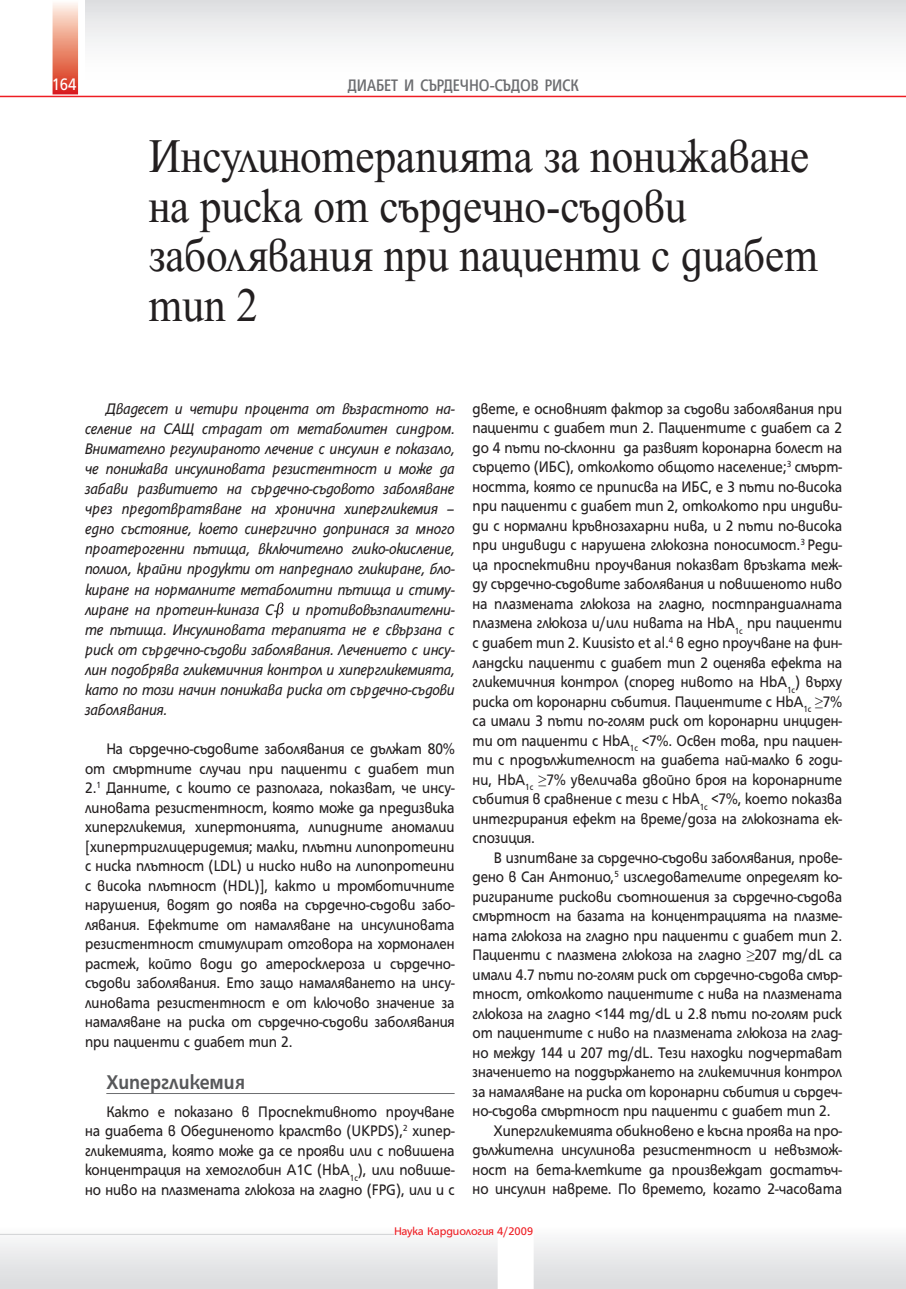
<style>
.page{position:relative;width:906px;height:1289px;background:#fff}
.page>*{position:absolute;margin:0;border:0;box-sizing:border-box;transform-origin:0 0}
.t1{font:48px/49.5px "Tempora Bg";color:#231f20;scale:.9 1}
.t2{font:700 21.45px "HS Grotesk Bg";color:#57585a;scale:.91 1}
.t3{font:condensed 18px "HS Grotesk Bg";color:#6c6d70}
.t4{font:18px "HS Grotesk Bg";color:#fff;scale:.9 1}
.t5{font:16.5px/19.5px "HS Grotesk Bg";color:#231f20;text-align:justify;scale:.9 1}
.t6{font:italic 16.5px/20.1px "HS Grotesk Bg";letter-spacing:-.01em;color:#231f20;text-align:justify;scale:.9 1}
.t7{font:12px "HS Grotesk Bg";color:#ee1d23}
</style>
<div class="page">
<svg style="left:53px;top:3px;width:25px;height:91px;background:#ea8c78"></svg>
<div style="left:0;top:1225px;width:906px;height:63px;background:linear-gradient(to bottom,#fdfdfd,#d9dadc)"></div>
<hr style="left:0;top:96px;width:906px;height:1px;background:#ee1d23">
<div style="left:85px;top:0;width:821px;height:94px;background:linear-gradient(to bottom,#e2e2e4,#fff)"></div>
<hr style="left:0;top:1233px;width:394px;height:1px;background:#d1d2d4">
<div style="left:497px;top:1225px;width:36px;height:63px;background:#fff"></div>
<hr style="left:106px;top:1093px;width:348px;height:1px;background:#6c6d70">
<svg style="left:276px;top:602px;width:7px;height:16px"></svg>
<p class="t4" style="left:52px;top:78px;width:29px">164</p>
<p class="t3" style="left:348px;top:78px;width:232px">ДИАБЕТ И СЪРДЕЧНО-СЪДОВ РИСК</p>
<h1 class="t1" style="left:149px;top:136px;width:745px">Инсулинотерапията за понижаване на риска от сърдечно-съдови заболявания при пациенти с диабет тип 2</h1>
<p class="t6" style="left:85px;top:399px;width:412px;text-indent:21px">Двадесет и четири процента от възрастното на&shy;селение на САЩ страдат от метаболитен синдром.<br>Внимателно регулираното лечение с инсулин е показало, че понижава инсулиновата резистентност и може да забави развитието на сърдечно-съдовото заболяване чрез предотвратяване на хронична хипергликемия – едно състояние, което синергично допринася за много проатерогенни пътища, включително глико-окисление, полиол, крайни продукти от напреднало гликиране, бло&shy;киране на нормалните метаболитни пътища и стиму&shy;лиране на протеин-киназа С- и противовъзпалителни&shy;те пътища. Инсулиновата терапията не е свързана с риск от сърдечно-съдови заболявания. Лечението с инсу&shy;лин подобрява гликемичния контрол и хипергликемията, като по този начин понижава риска от сърдечно-съдови заболявания.</p>
<p class="t5" style="left:85px;top:740px;width:412px;text-indent:21px">На сърдечно-съдовите заболявания се дължат 80% от смъртните случаи при пациенти с диабет тип 2.<sup>1</sup> Данните, с които се разполага, показват, че инсу&shy;линовата резистентност, която може да предизвика хипергликемия, хипертонията, липидните аномалии [хипертриглицеридемия; малки, плътни липопротеини с ниска плътност (LDL) и ниско ниво на липопротеини с висока плътност (HDL)], както и тромботичните нарушения, водят до поява на сърдечно-съдови забо&shy;лявания. Ефектите от намаляване на инсулиновата резистентност стимулират отговора на хормонален растеж, който води до атеросклероза и сърдечно&shy;съдови заболявания. Ето защо намаляването на инсу&shy;линовата резистентност е от ключово значение за намаляване на риска от сърдечно-съдови заболявания при пациенти с диабет тип 2.</p>
<h2 class="t2" style="left:106px;top:1074px;width:154px">Хипергликемия</h2>
<p class="t5" style="left:85px;top:1103px;width:412px;text-indent:21px">Както е показано в Проспективното проучване на диабета в Обединеното кралство (UKPDS),<sup>2</sup> хипер&shy;гликемията, която може да се прояви или с повишена концентрация на хемоглобин A1C (HbA<sub>1c</sub>), или повише&shy;но ниво на плазмената глюкоза на гладно (FPG), или и с</p>
<p class="t5" style="left:472px;top:400px;width:412px">двете, е основният фактор за съдови заболявания при пациенти с диабет тип 2. Пациентите с диабет са 2 до 4 пъти по-склонни да развият коронарна болест на сърцето (ИБС), отколкото общото население;<sup>3</sup> смърт&shy;ността, която се приписва на ИБС, е 3 пъти по-висока при пациенти с диабет тип 2, отколкото при индиви&shy;ди с нормални кръвнозахарни нива, и 2 пъти по-висока при индивиди с нарушена глюкозна поносимост.<sup>3</sup> Реди&shy;ца проспективни проучвания показват връзката меж&shy;ду сърдечно-съдовите заболявания и повишеното ниво на плазмената глюкоза на гладно, постпрандиалната плазмена глюкоза и/или нивата на HbA<sub>1c</sub> при пациенти с диабет тип 2. Kuusisto et al.<sup>4</sup> в едно проучване на фин&shy;ландски пациенти с диабет тип 2 оценява ефекта на гликемичния контрол (според нивото на HbA<sub>1c</sub>) върху риска от коронарни събития. Пациентите с HbA<sub>1c</sub> ≥7% са имали 3 пъти по-голям риск от коронарни инциден&shy;ти от пациенти с HbA<sub>1c</sub> &lt;7%. Освен това, при пациен&shy;ти с продължителност на диабета най-малко 6 годи&shy;ни, HbA<sub>1c</sub> ≥7% увеличава двойно броя на коронарните събития в сравнение с тези с HbA<sub>1c</sub> &lt;7%, което показва интегрирания ефект на време/доза на глюкозната ек&shy;спозиция.</p>
<p class="t5" style="left:494px;top:848px;width:388px">В изпитване за сърдечно-съдови заболявания, прове-</p>
<p class="t5" style="left:472px;top:868px;width:412px">дено в Сан Антонио,<sup>5</sup> изследователите определят ко-</p>
<p class="t5" style="left:472px;top:887px;width:412px">ригираните рискови съотношения за сърдечно-съдова</p>
<p class="t5" style="left:472px;top:907px;width:412px">смъртност на базата на концентрацията на плазме-</p>
<p class="t5" style="left:472px;top:926px;width:412px">ната глюкоза на гладно при пациенти с диабет тип 2.</p>
<p class="t5" style="left:472px;top:946px;width:412px">Пациенти с плазмена глюкоза на гладно ≥207 mg/dL са</p>
<p class="t5" style="left:472px;top:965px;width:412px">имали 4.7 пъти по-голям риск от сърдечно-съдова смър-</p>
<p class="t5" style="left:472px;top:985px;width:412px">тност, отколкото пациентите с нива на плазмената</p>
<p class="t5" style="left:472px;top:1004px;width:412px">глюкоза на гладно &lt;144 mg/dL и 2.8 пъти по-голям риск</p>
<p class="t5" style="left:472px;top:1024px;width:412px">от пациентите с ниво на плазмената глюкоза на глад-</p>
<p class="t5" style="left:472px;top:1043px;width:412px">но между 144 и 207 mg/dL. Тези находки подчертават</p>
<p class="t5" style="left:472px;top:1063px;width:412px">значението на поддържането на гликемичния контрол</p>
<p class="t5" style="left:472px;top:1082px;width:412px">за намаляване на риска от коронарни събития и сърдеч-</p>
<p class="t5" style="left:472px;top:1102px;width:399px">но-съдова смъртност при пациенти с диабет тип 2.</p>
<p class="t5" style="left:494px;top:1121px;width:388px">Хипергликемията обикновено е късна проява на про-</p>
<p class="t5" style="left:472px;top:1141px;width:412px">дължителна инсулинова резистентност и невъзмож-</p>
<p class="t5" style="left:472px;top:1160px;width:412px">ност на бета-клетките да произвеждат достатъч-</p>
<p class="t5" style="left:472px;top:1180px;width:412px">но инсулин навреме. По времето, когато 2-часовата</p>
<p class="t7" style="left:394px;top:1226px;width:141px">Наука Кардиология 4/2009</p>
</div>
